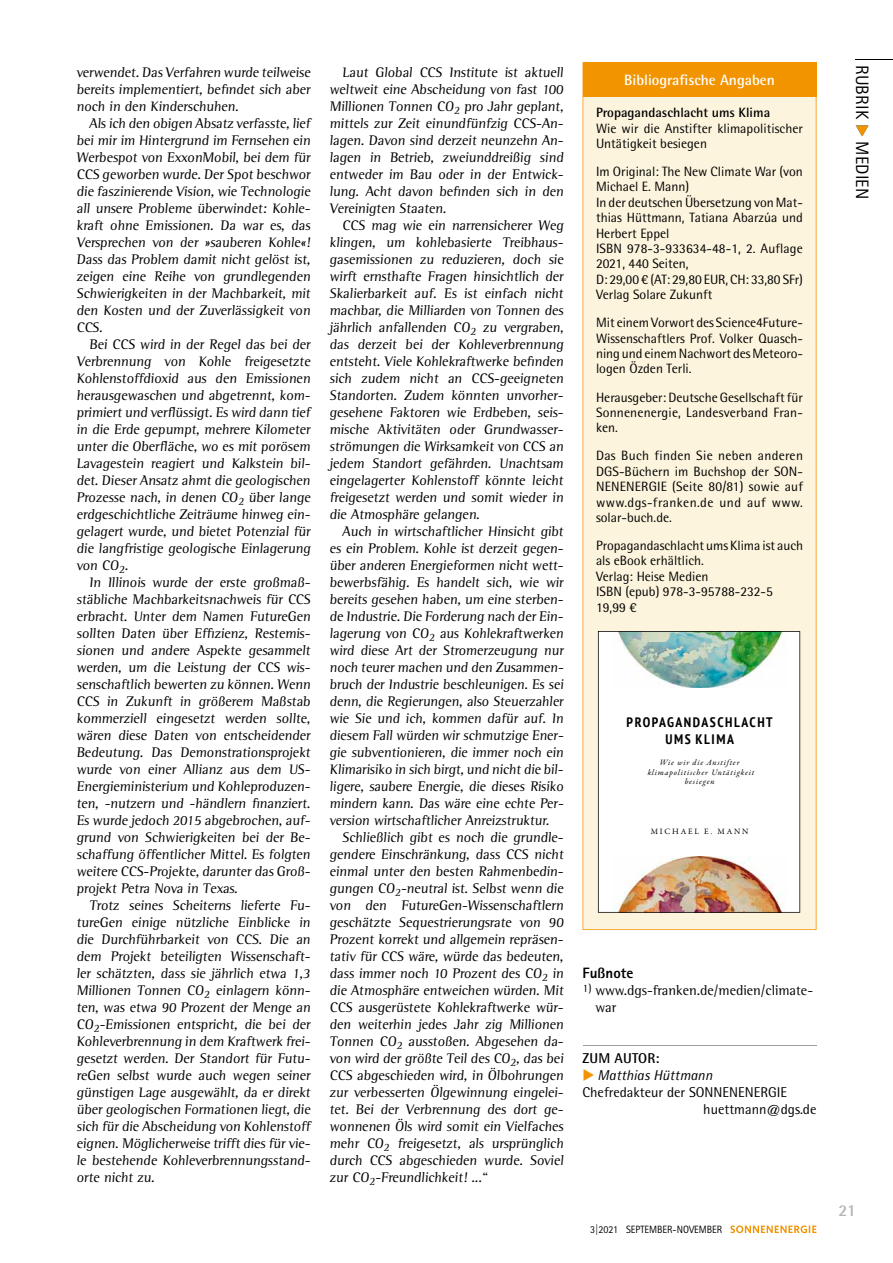
<style>
.page{position:relative;width:893px;height:1263px;background:#fff}
.page>*{position:absolute;margin:0;border:0;box-sizing:border-box;transform-origin:0 0}
.t1{font:18px "Rotis Sans Serif Std";letter-spacing:.01em;color:#000}
.t2{font:700 16.5px "Rotis Semi Sans Std";color:#b1b3b4}
.t3{font:700 15px "Rotis Semi Sans Std";color:#fff}
.t4{font:800 15px "Rotis Sans Serif Std";color:#000}
.t5{font:14.25px/17px "Rotis Semi Serif Std";color:#000;text-align:justify}
.t6{font:14.25px/17px "Rotis Semi Serif Std";letter-spacing:-.02em;color:#000}
.t7{font:14.25px "Rotis Semi Sans Std";color:#000}
.t8{font:italic 14.25px "Rotis Semi Sans Std";color:#000}
.t9{font:700 14.25px "Rotis Semi Sans Std";letter-spacing:.01em;color:#000}
.t10{font:700 condensed 13.8px/16.5px "PT Sans";letter-spacing:.11em;color:#000;text-align:center}
.t11{font:13.5px/15.5px "Rotis Semi Sans Std";color:#000}
.t12{font:700 13.5px "Rotis Semi Sans Std";color:#000}
.t13{font:10.65px "Rotis Sans Serif Std";color:#000;scale:.95 1}
.t14{font:italic 8.25px/9.9px "Garamond Premr Pro";letter-spacing:.095em;color:#000;text-align:center}
.t15{font:8.25px "Garamond Premr Pro";letter-spacing:.22em;color:#000}
.t16{font:4.65px/6.4px "Garamond Premr Pro";letter-spacing:-.005em;color:#000;text-align:center}
.t17{font:4.2px "Garamond Premr Pro";letter-spacing:.07em;color:#000}
.s1{font-family:"Minion Pro"}
.s2{color:#f29400}
.s3{color:#0076bd}
</style>
<div class="page">
<svg style="left:730px;top:1225px;width:86px;height:8px"></svg>
<hr style="left:855px;top:59px;width:38px;height:1px;background:#000">
<svg style="left:856px;top:125px;width:13px;height:12px"></svg>
<hr style="left:583px;top:1045px;width:233px;height:1px;background:#9c9d9f">
<div style="left:582px;top:97px;width:234px;height:833px;background:#fcf4dd"></div>
<div style="left:582px;top:63px;width:234px;height:34px;background:#f29400"></div>
<img style="left:598px;top:631px;width:202px;height:282px">
<p class="t5" style="left:77px;top:63px;width:237px">verwendet. Das Verfahren wurde teilweise bereits implementiert, befindet sich aber noch in den Kinderschuhen.</p>
<p class="t6" style="left:76px;top:114px;width:237px;text-indent:13px">Als ich den obigen Absatz verfasste, lief bei mir im Hintergrund im Fernsehen ein Werbespot von ExxonMobil, bei dem für CCS geworben wurde. Der Spot beschwor die faszinierende Vision, wie Technologie all unsere Probleme überwindet: Kohle&shy;kraft ohne Emissionen. Da war es, das Versprechen von der »sauberen Kohle«!<br>Dass das Problem damit nicht gelöst ist, zeigen eine Reihe von grundlegenden Schwierigkeiten in der Machbarkeit, mit den Kosten und der Zuverlässigkeit von CCS.</p>
<p class="t5" style="left:76px;top:335px;width:237px;text-align:left;text-indent:13px">Bei CCS wird in der Regel das bei der Verbrennung von Kohle freigesetzte Kohlenstoffdioxid aus den Emissionen herausgewaschen und abgetrennt, kom&shy;primiert und verflüssigt. Es wird dann tief in die Erde gepumpt, mehrere Kilometer unter die Oberfläche, wo es mit porösem Lavagestein reagiert und Kalkstein bil&shy;det. Dieser Ansatz ahmt die geologischen Prozesse nach, in denen CO<sub>2</sub> über lange erdgeschichtliche Zeiträume hinweg ein&shy;gelagert wurde, und bietet Potenzial für die langfristige geologische Einlagerung von CO<sub>2</sub>.</p>
<p class="t5" style="left:76px;top:573px;width:237px;text-indent:13px">In Illinois wurde der erste großmaß&shy;stäbliche Machbarkeitsnachweis für CCS erbracht. Unter dem Namen FutureGen sollten Daten über Effizienz, Restemis&shy;sionen und andere Aspekte gesammelt werden, um die Leistung der CCS wis&shy;senschaftlich bewerten zu können. Wenn CCS in Zukunft in größerem Maßstab kommerziell eingesetzt werden sollte, wären diese Daten von entscheidender Bedeutung. Das Demonstrationsprojekt wurde von einer Allianz aus dem US-Energieministerium und Kohleproduzen&shy;ten, -nutzern und -händlern finanziert.<br>Es wurde jedoch 2015 abgebrochen, auf&shy;grund von Schwierigkeiten bei der Be&shy;schaffung öffentlicher Mittel. Es folgten weitere CCS-Projekte, darunter das Groß&shy;projekt Petra Nova in Texas.</p>
<p class="t5" style="left:76px;top:897px;width:237px;text-align:left;text-indent:13px">Trotz seines Scheiterns lieferte Fu&shy;tureGen einige nützliche Einblicke in die Durchführbarkeit von CCS. Die an dem Projekt beteiligten Wissenschaft&shy;ler schätzten, dass sie jährlich etwa 1,3<br>Millionen Tonnen CO<sub>2</sub> einlagern könn&shy;ten, was etwa 90 Prozent der Menge an CO<sub>2</sub>-Emissionen entspricht, die bei der Kohleverbrennung in dem Kraftwerk frei&shy;gesetzt werden. Der Standort für Futu&shy;reGen selbst wurde auch wegen seiner günstigen Lage ausgewählt, da er direkt über geologischen Formationen liegt, die sich für die Abscheidung von Kohlenstoff eignen. Möglicherweise trifft dies für vie&shy;le bestehende Kohleverbrennungsstand&shy;orte nicht zu.</p>
<p class="t5" style="left:329px;top:63px;width:237px;text-indent:13px">Laut Global CCS Institute ist aktuell weltweit eine Abscheidung von fast 100<br>Millionen Tonnen CO<sub>2</sub> pro Jahr geplant, mittels zur Zeit einundfünfzig CCS-An&shy;lagen. Davon sind derzeit neunzehn An&shy;lagen in Betrieb, zweiunddreißig sind entweder im Bau oder in der Entwick&shy;lung. Acht davon befinden sich in den Vereinigten Staaten.</p>
<p class="t5" style="left:329px;top:216px;width:237px;text-indent:13px">CCS mag wie ein narrensicherer Weg klingen, um kohlebasierte Treibhaus&shy;gasemissionen zu reduzieren, doch sie wirft ernsthafte Fragen hinsichtlich der Skalierbarkeit auf. Es ist einfach nicht machbar, die Milliarden von Tonnen des jährlich anfallenden CO<sub>2</sub> zu vergraben, das derzeit bei der Kohleverbrennung entsteht. Viele Kohlekraftwerke befinden sich zudem nicht an CCS-geeigneten Standorten. Zudem könnten unvorher&shy;gesehene Faktoren wie Erdbeben, seis&shy;mische Aktivitäten oder Grundwasser&shy;strömungen die Wirksamkeit von CCS an jedem Standort gefährden. Unachtsam eingelagerter Kohlenstoff könnte leicht freigesetzt werden und somit wieder in die Atmosphäre gelangen.</p>
<p class="t5" style="left:329px;top:523px;width:237px;text-indent:13px">Auch in wirtschaftlicher Hinsicht gibt es ein Problem. Kohle ist derzeit gegen&shy;über anderen Energieformen nicht wett&shy;bewerbsfähig. Es handelt sich, wie wir bereits gesehen haben, um eine sterben&shy;de Industrie. Die Forderung nach der Ein&shy;lagerung von CO<sub>2</sub> aus Kohlekraftwerken wird diese Art der Stromerzeugung nur noch teurer machen und den Zusammen&shy;bruch der Industrie beschleunigen. Es sei denn, die Regierungen, also Steuerzahler wie Sie und ich, kommen dafür auf. In diesem Fall würden wir schmutzige Ener&shy;gie subventionieren, die immer noch ein Klimarisiko in sich birgt, und nicht die bil&shy;ligere, saubere Energie, die dieses Risiko mindern kann. Das wäre eine echte Per&shy;version wirtschaftlicher Anreizstruktur.</p>
<p class="t5" style="left:329px;top:829px;width:237px;text-indent:13px">Schließlich gibt es noch die grundle&shy;gendere Einschränkung, dass CCS nicht einmal unter den besten Rahmenbedin&shy;gungen CO<sub>2</sub>-neutral ist. Selbst wenn die von den FutureGen-Wissenschaftlern geschätzte Sequestrierungsrate von 90<br>Prozent korrekt und allgemein repräsen&shy;tativ für CCS wäre, würde das bedeuten, dass immer noch 10 Prozent des CO<sub>2</sub> in die Atmosphäre entweichen würden. Mit CCS ausgerüstete Kohlekraftwerke wür&shy;den weiterhin jedes Jahr zig Millionen Tonnen CO<sub>2</sub> ausstoßen. Abgesehen da&shy;von wird der größte Teil des CO<sub>2</sub>, das bei CCS abgeschieden wird, in Ölbohrungen zur verbesserten Ölgewinnung eingelei&shy;tet. Bei der Verbrennung des dort ge&shy;wonnenen Öls wird somit ein Vielfaches mehr CO<sub>2</sub> freigesetzt, als ursprünglich durch CCS abgeschieden wurde. Soviel zur CO<sub>2</sub>-Freundlichkeit! ...“</p>
<p class="t16" style="left:398px;top:684px;width:145px">Verantwortung abzulenken und Maßnahmen gegen den Klimawandel zu verzögern.</p>
<p class="t16" style="left:405px;top:703px;width:131px">In »Propagandaschlacht ums Klima« vertritt Mann die Ansicht, dass noch</p>
<p class="t16" style="left:405px;top:716px;width:131px">und den Verursachern – den Unternehmen der fossilen Brennstoffindustrie,</p>
<p class="t16" style="left:400px;top:729px;width:140px">Plan, um unsere Regierungen und Konzerne zu zwingen, aufzuwachen und echte<br>Veränderungen vorzunehmen.</p>
<p class="t16" style="left:440px;top:814px;width:61px;line-height:7.6px">MICHAEL E. MANN<br>In der deutschen Übersetzung von</p>
<p class="t17" style="left:451px;top:885px;width:38px">9 783933 634481 <span class="s1">&gt;</span></p>
<p class="t3" style="left:624px;top:71px;width:152px">Bibliografische Angaben</p>
<p class="t12" style="left:596px;top:104px;width:176px">Propagandaschlacht ums Klima</p>
<p class="t11" style="left:596px;top:120px;width:208px">Wie wir die Anstifter klimapolitischer<br>Untätigkeit besiegen</p>
<p class="t11" style="left:596px;top:164px;width:208px">Im Original: The New Climate War (von<br>Michael E. Mann)<br>In der deutschen Übersetzung von Mat&shy;thias Hüttmann, Tatiana Abarzúa und<br>Herbert Eppel<br>ISBN 978-3-933634-48-1, 2. Auflage<br>2021, 440 Seiten,<br>D: 29,00 € (AT: 29,80 EUR, CH: 33,80 SFr)<br>Verlag Solare Zukunft</p>
<p class="t11" style="left:596px;top:315px;width:209px;text-align:justify">Mit einem Vorwort des Science4Future-Wissenschaftlers Prof. Volker Quasch&shy;ning und einem Nachwort des Meteoro&shy;logen Özden Terli.</p>
<p class="t11" style="left:596px;top:389px;width:208px;text-align:justify">Herausgeber: Deutsche Gesellschaft für Sonnenenergie, Landesverband Fran&shy;ken.</p>
<p class="t11" style="left:596px;top:448px;width:208px;text-align:justify">Das Buch finden Sie neben anderen DGS-Büchern im Buchshop der SON-NENENERGIE (Seite 80/81) sowie auf www.dgs-franken.de und auf www. solar-buch.de.</p>
<p class="t11" style="left:596px;top:538px;width:209px">Propagandaschlacht ums Klima ist auch als eBook erhältlich.<br>Verlag: Heise Medien<br>ISBN (epub) 978-3-95788-232-5<br>19,99 €</p>
<p class="t10" style="left:627px;top:714px;width:148px">PROPAGANDASCHLACHT<br>UMS KLIMA</p>
<p class="t14" style="left:648px;top:757px;width:108px">Wie wir die Anstifter klimapolitischer Untätigkeit besiegen</p>
<p class="t15" style="left:651px;top:826px;width:99px">MICHAEL E. MANN</p>
<p class="t4" style="left:583px;top:963px;width:52px">Fußnote</p>
<p class="t5" style="left:595px;top:982px;width:219px;text-indent:-13px"><sup>1)</sup> www.dgs-franken.de/medien/climate&shy;war</p>
<p class="t9" style="left:583px;top:1049px;width:78px">ZUM AUTOR:</p>
<p class="t8" style="left:583px;top:1067px;width:131px"><span class="s2">◆</span> Matthias Hüttmann</p>
<p class="t7" style="left:583px;top:1084px;width:206px">Chefredakteur der SONNENENERGIE</p>
<p class="t7" style="left:703px;top:1101px;width:115px">huettmann@dgs.de</p>
<p class="t13" style="left:590px;top:1223px;width:141px">3|2021 SEPTEMBER-NOVEMBER</p>
<p class="t1" style="left:873px;top:65px;width:136px;rotate:90deg">RUBRIK <span class="s3">◆</span> MEDIEN</p>
<p class="t2" style="left:839px;top:1200px;width:19px">21</p>
</div>
